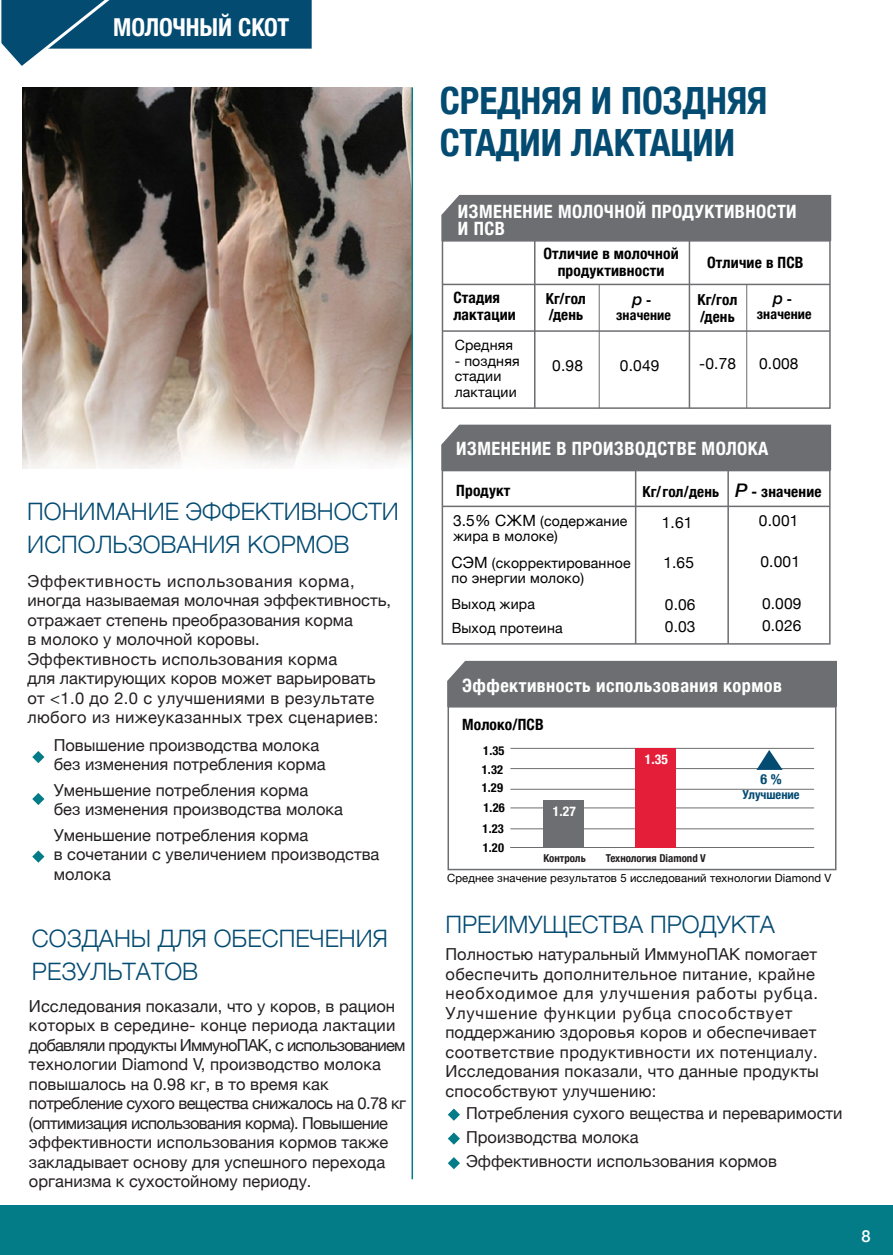
<style>
.page{position:relative;width:893px;height:1255px;background:#fff}
.page>*{position:absolute;margin:0;border:0;box-sizing:border-box;transform-origin:0 0}
.t1{font:700 condensed 37.5px/42px "Helvetica Neue";color:#044b72}
.t2{font:700 condensed 24.75px "Helvetica Neue";color:#fff}
.t3{font:300 24px/33px "Helvetica Neue";color:#044b72}
.t4{font:700 condensed 18.3px/17.1px "Helvetica Neue";letter-spacing:.025em;color:#fff}
.t5{font:16.5px/19.5px "Helvetica Neue";color:#231f20}
.t6{font:16.5px/19.5px "Helvetica Neue";letter-spacing:.025em;color:#231f20}
.t7{font:italic 500 16.5px "Helvetica Neue";color:#000}
.t8{font:500 16.5px "Helvetica Neue";color:#fff}
.t9{font:700 condensed 15.6px/17px "Helvetica Neue";letter-spacing:.01em;color:#000}
.t10{font:15.6px "Helvetica Neue";letter-spacing:.01em;color:#000}
.t11{font:700 condensed 15.15px/16.5px "Helvetica Neue";letter-spacing:.01em;color:#000}
.t12{font:14.1px/15.6px "Helvetica Neue";letter-spacing:.01em;color:#000}
.t13{font:700 condensed 13.95px "Helvetica Neue";letter-spacing:.01em;color:#000}
.t14{font:700 condensed 13.95px "Helvetica Neue";color:#044b72}
.t15{font:700 condensed 13.5px "Helvetica Neue";color:#fff}
.t16{font:700 condensed 12.45px "Helvetica Neue";letter-spacing:.01em;color:#000}
.t17{font:700 condensed 12.45px "Helvetica Neue";color:#044b72}
.t18{font:11.25px "Helvetica Neue";letter-spacing:.01em;color:#000}
.t19{font:700 condensed 10.95px "Helvetica Neue";color:#231f20}
.s1{font-weight:700;font-style:normal;font-stretch:condensed;font-size:13.95px}
.s2{font-weight:500;font-style:italic;font-stretch:normal;font-size:18.75px}
.s3{font-size:15.3px}
.s4{font-size:15.6px}
</style>
<div class="page">
<svg style="left:1px;top:0;width:311px;height:66px"></svg>
<div style="left:0;top:1205px;width:893px;height:49px;background:#047c88"></div>
<svg style="left:32px;top:751px;width:12px;height:12px"></svg>
<svg style="left:32px;top:793px;width:12px;height:12px"></svg>
<svg style="left:32px;top:850px;width:12px;height:12px"></svg>
<img style="left:22px;top:88px;width:390px;height:380px">
<hr style="left:412px;top:87px;width:1px;height:1092px;background:#047c88">
<svg style="left:448px;top:1108px;width:12px;height:12px"></svg>
<svg style="left:448px;top:1132px;width:12px;height:12px"></svg>
<svg style="left:448px;top:1157px;width:12px;height:12px"></svg>
<div style="left:441px;top:195px;width:390px;height:46px;background:#6d6e71"></div>
<div style="left:442px;top:240px;width:389px;height:169px;border:2px solid #6d6e71"></div>
<hr style="left:442px;top:284px;width:388px;height:1px;background:#6d6e71">
<hr style="left:442px;top:330px;width:388px;height:2px;background:#6d6e71">
<hr style="left:534px;top:241px;width:1px;height:167px;background:#6d6e71">
<hr style="left:689px;top:241px;width:1px;height:167px;background:#6d6e71">
<hr style="left:599px;top:284px;width:1px;height:124px;background:#6d6e71">
<hr style="left:746px;top:284px;width:1px;height:124px;background:#6d6e71">
<div style="left:441px;top:424px;width:390px;height:46px;background:#6d6e71"></div>
<div style="left:442px;top:470px;width:389px;height:174px;border:2px solid #6d6e71"></div>
<hr style="left:442px;top:505px;width:388px;height:2px;background:#6d6e71">
<hr style="left:635px;top:470px;width:1px;height:174px;background:#6d6e71">
<hr style="left:727px;top:470px;width:2px;height:174px;background:#6d6e71">
<div style="left:447px;top:661px;width:390px;height:45px;background:#6d6e71"></div>
<div style="left:447px;top:706px;width:389px;height:164px;border:2px solid #6d6e71"></div>
<hr style="left:510px;top:748px;width:304px;height:1px;background:#6d6e71">
<hr style="left:510px;top:768px;width:304px;height:1px;background:#6d6e71">
<hr style="left:510px;top:788px;width:304px;height:1px;background:#6d6e71">
<hr style="left:510px;top:807px;width:304px;height:1px;background:#6d6e71">
<hr style="left:510px;top:828px;width:304px;height:1px;background:#6d6e71">
<hr style="left:510px;top:847px;width:304px;height:1px;background:#6d6e71">
<div style="left:543px;top:799px;width:41px;height:48px;background:#6d6e71"></div>
<div style="left:635px;top:748px;width:41px;height:99px;background:#e41d39"></div>
<svg style="left:756px;top:750px;width:27px;height:19px"></svg>
<h2 class="t2" style="left:113px;top:6px;width:178px">МОЛОЧНЫЙ СКОТ</h2>
<h3 class="t3" style="left:27px;top:493px;width:373px">ПОНИМАНИЕ ЭФФЕКТИВНОСТИ<br>ИСПОЛЬЗОВАНИЯ КОРМОВ</h3>
<p class="t5" style="left:27px;top:572px;width:365px">Эффективность использования корма, иногда называемая молочная эффективность, отражает степень преобразования корма<br>в молоко у молочной коровы.<br>Эффективность использования корма<br>для лактирующих коров может варьировать от &lt;1.0 до 2.0 с улучшениями в результате любого из нижеуказанных трех сценариев:</p>
<p class="t5" style="left:54px;top:735px;width:273px">Повышение производства молока без изменения потребления корма</p>
<p class="t5" style="left:54px;top:780px;width:291px">Уменьшение потребления корма<br>без изменения производства молока</p>
<p class="t5" style="left:54px;top:825px;width:327px">Уменьшение потребления корма<br>в сочетании с увеличением производства молока</p>
<h3 class="t3" style="left:32px;top:920px;width:357px">СОЗДАНЫ ДЛЯ ОБЕСПЕЧЕНИЯ<br>РЕЗУЛЬТАТОВ</h3>
<p class="t5" style="left:29px;top:997px;width:379px">Исследования показали, что у коров, в рацион которых в середине- конце периода лактации добавляли продукты ИммуноПАК, с использованием технологии Diamond V, производство молока повышалось на 0.98 кг, в то время как потребление сухого вещества снижалось на 0.78 кг (оптимизация использования корма). Повышение эффективности использования кормов также закладывает основу для успешного перехода организма к сухостойному периоду.</p>
<h1 class="t1" style="left:440px;top:77px;width:329px">СРЕДНЯЯ И ПОЗДНЯЯ<br>СТАДИИ ЛАКТАЦИИ</h1>
<p class="t4" style="left:458px;top:202px;width:340px">ИЗМЕНЕНИЕ МОЛОЧНОЙ ПРОДУКТИВНОСТИ<br>И ПСВ</p>
<p class="t9" style="left:453px;top:288px;width:64px">Стадия лактации</p>
<p class="t9" style="left:543px;top:244px;width:137px;text-align:center">Отличие в молочной продуктивности</p>
<p class="t9" style="left:707px;top:253px;width:98px">Отличие в ПСВ</p>
<p class="t11" style="left:546px;top:289px;width:41px">Кг/гол /день</p>
<p class="t11" style="left:697px;top:290px;width:41px">Кг/гол /день</p>
<p class="t7" style="left:773px;top:284px;width:20px">р <span class="s1">-</span></p>
<p class="t7" style="left:632px;top:285px;width:20px">р <span class="s1">-</span></p>
<p class="t13" style="left:616px;top:303px;width:56px">значение</p>
<p class="t13" style="left:757px;top:303px;width:56px">значение</p>
<p class="t12" style="left:455px;top:338px;width:60px">Средняя</p>
<p class="t12" style="left:455px;top:353px;width:66px">- поздняя стадии лактации</p>
<p class="t10" style="left:552px;top:354px;width:32px">0.98</p>
<p class="t10" style="left:620px;top:354px;width:41px">0.049</p>
<p class="t10" style="left:699px;top:352px;width:38px">-0.78</p>
<p class="t10" style="left:759px;top:352px;width:41px">0.008</p>
<p class="t4" style="left:456px;top:439px;width:313px">ИЗМЕНЕНИЕ В ПРОИЗВОДСТВЕ МОЛОКА</p>
<p class="t9" style="left:456px;top:480px;width:56px">Продукт</p>
<p class="t11" style="left:643px;top:482px;width:180px">Кг/гол/день <span class="s2">Р</span> <span class="s3">- значение</span></p>
<p class="t12" style="left:453px;top:513px;width:176px"><span class="s4">3.5% СЖМ</span> (содержание жира в молоке)</p>
<p class="t10" style="left:662px;top:511px;width:32px">1.61</p>
<p class="t10" style="left:759px;top:509px;width:41px">0.001</p>
<p class="t12" style="left:451px;top:555px;width:181px"><span class="s4">СЭМ</span> (скорректированное по энергии молоко)</p>
<p class="t12" style="left:451px;top:592px;width:113px;line-height:24.3px">Выход жира<br>Выход протеина</p>
<p class="t10" style="left:663px;top:551px;width:32px">1.65</p>
<p class="t10" style="left:760px;top:550px;width:41px">0.001</p>
<p class="t10" style="left:665px;top:593px;width:32px">0.06</p>
<p class="t10" style="left:762px;top:592px;width:41px">0.009</p>
<p class="t10" style="left:665px;top:615px;width:32px">0.03</p>
<p class="t10" style="left:762px;top:613px;width:41px">0.026</p>
<p class="t4" style="left:462px;top:675px;width:321px">Эффективность использования кормов</p>
<p class="t9" style="left:462px;top:715px;width:83px">Молоко/ПСВ</p>
<p class="t16" style="left:483px;top:740px;width:23px">1.35</p>
<p class="t16" style="left:482px;top:758px;width:23px">1.32</p>
<p class="t16" style="left:482px;top:777px;width:23px">1.29</p>
<p class="t16" style="left:483px;top:797px;width:23px">1.26</p>
<p class="t16" style="left:483px;top:818px;width:23px">1.23</p>
<p class="t15" style="left:553px;top:799px;width:25px">1.27</p>
<p class="t15" style="left:645px;top:747px;width:25px">1.35</p>
<p class="t14" style="left:761px;top:767px;width:22px">6 %</p>
<p class="t17" style="left:742px;top:784px;width:59px">Улучшение</p>
<p class="t16" style="left:483px;top:836px;width:23px">1.20</p>
<p class="t19" style="left:606px;top:848px;width:101px">Технология Diamond V</p>
<p class="t18" style="left:447px;top:869px;width:386px">Среднее значение результатов 5 исследований технологии Diamond V</p>
<p class="t19" style="left:543px;top:848px;width:44px">Контроль</p>
<h3 class="t3" style="left:445px;top:906px;width:331px">ПРЕИМУЩЕСТВА ПРОДУКТА</h3>
<p class="t6" style="left:445px;top:945px;width:375px">Полностью натуральный ИммуноПАК помогает обеспечить дополнительное питание, крайне необходимое для улучшения работы рубца.<br>Улучшение функции рубца способствует поддержанию здоровья коров и обеспечивает соответствие продуктивности их потенциалу.<br>Исследования показали, что данные продукты способствуют улучшению:</p>
<p class="t5" style="left:466px;top:1102px;width:378px;line-height:24px">Потребления сухого вещества и переваримости<br>Производства молока<br>Эффективности использования кормов</p>
<p class="t8" style="left:861px;top:1222px;width:11px">8</p>
</div>
